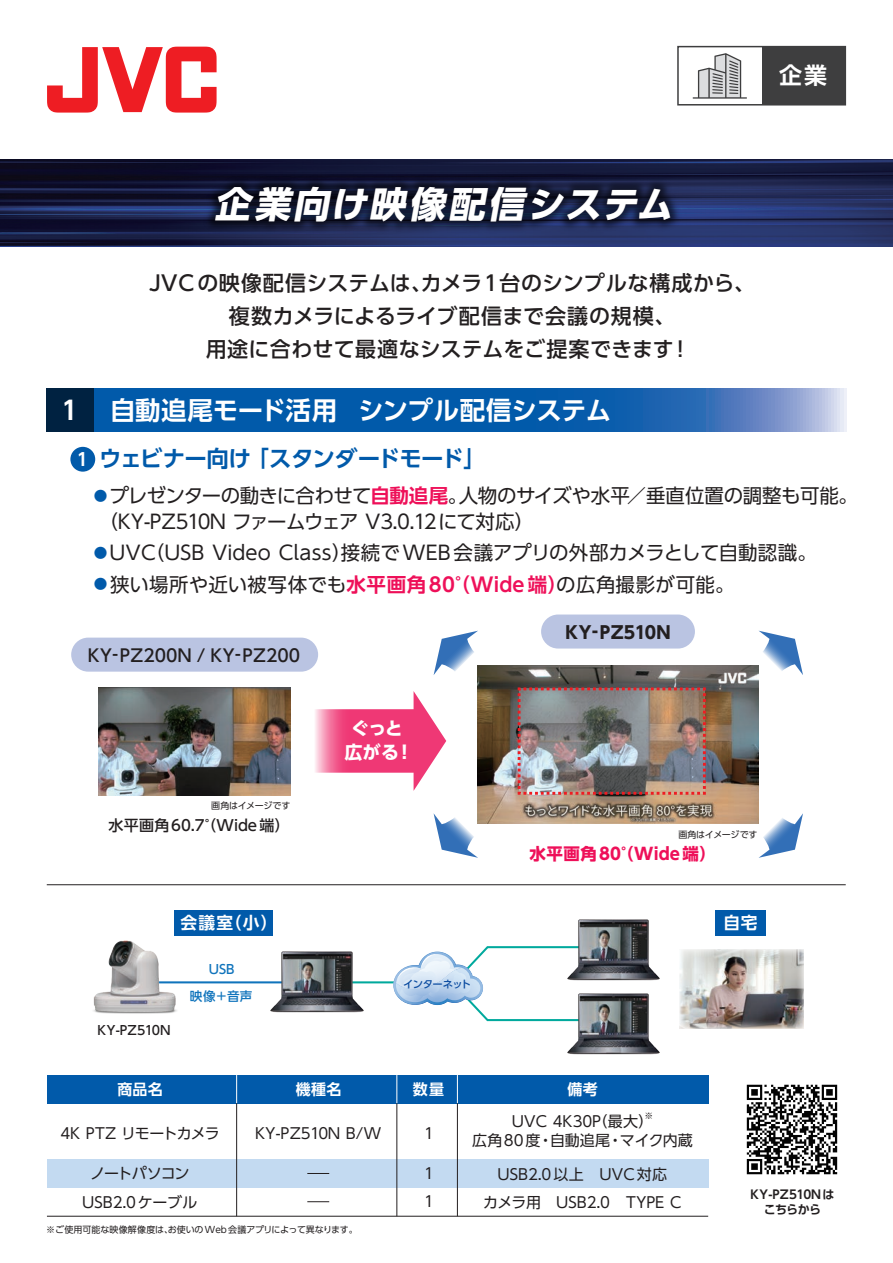
<style>
.page{position:relative;width:893px;height:1263px;background:#fff}
.page>*{position:absolute;margin:0;border:0;box-sizing:border-box;transform-origin:0 0}
.t1{font:italic 700 36.15px "UD Shin Go Pro";color:#fff}
.t2{font:700 25.5px "UD Shin Go Pro De";letter-spacing:-.01em;color:#fff}
.t3{font:700 22.95px "Shin Go Pro De";color:#fff}
.t4{font:700 22.5px "UD Shin Go Pro De";letter-spacing:-.03em;color:#015aaa}
.t5{font:500 21px/33px "UD Shin Go Pro";letter-spacing:.015em;color:#231f20;text-align:center}
.t6{font:19.5px/25.5px "UD Shin Go Pro";letter-spacing:-.035em;color:#231f20}
.t7{font:19.5px "UD Shin Go Pro";letter-spacing:-.01em;color:#231f20}
.t8{font:700 19.5px "UD Shin Go Pro De";letter-spacing:.03em;color:#ee1059}
.t9{font:19.5px "UD Shin Go Pro";letter-spacing:.02em;color:#231f20}
.t10{font:700 18px/24px "UD Shin Go Pro";letter-spacing:-.015em;color:#fff;text-align:center}
.t11{font:500 17.25px "UD Shin Go Pro";letter-spacing:.01em;color:#231f20}
.t12{font:700 17.25px "UD Shin Go Pro";letter-spacing:.005em;color:#231f20}
.t13{font:700 16.8px "UD Shin Go Pro De";color:#fff}
.t14{font:700 16.5px "UD Shin Go Pro";letter-spacing:.025em;color:#ee1059}
.t15{font:15px/28.2px "UD Shin Go Pro";letter-spacing:-.005em;color:#231f20;text-align:center}
.t16{font:15px/28.2px "UD Shin Go Pro";letter-spacing:-.025em;color:#231f20;text-align:center}
.t17{font:500 15px "UD Shin Go Pro";letter-spacing:.02em;color:#231f20}
.t18{font:15px "UD Shin Go Pro";letter-spacing:-.04em;color:#231f20}
.t19{font:700 15px "UD Shin Go Pro De";letter-spacing:.03em;color:#fff}
.t20{font:500 12.6px "UD Shin Go Pro";letter-spacing:-.005em;color:#231f20}
.t21{font:500 12.6px/26.8px "UD Shin Go Pro";letter-spacing:.015em;color:#1074bc;text-align:center}
.t22{font:700 12px/15px "UD Shin Go Pro De";letter-spacing:-.035em;color:#231f20;text-align:center}
.t23{font:500 10.35px "UD Shin Go Pro";letter-spacing:-.05em;color:#0d4da1}
.t24{font:9px "UD Shin Go Pro";letter-spacing:-.01em;color:#231f20}
.t25{font:9px "UD Shin Go Pro";letter-spacing:-.03em;color:#231f20}
.t26{font:8.7px "UD Shin Go Pro";color:#231f20}
.s1{font-size:17.4px;color:#fff}
.s2{font-size:13.65px;color:#015aaa}
.s3{font-family:"UD Shin Go Pro De";font-weight:700;color:#ee1059}
.s4{font-family:"UD Shin Go Pro";font-weight:400;font-size:13.65px;color:#015aaa}
.s5{font-family:"UD Shin Go Pro";font-weight:400;color:#231f20}
</style>
<div class="page">
<hr style="left:152px;top:981px;width:143px;height:2px;background:#1074bc">
<hr style="left:320px;top:981px;width:118px;height:2px;background:#00a99d">
<svg style="left:393px;top:946px;width:173px;height:76px"></svg>
<img style="left:93px;top:940px;width:102px;height:74px">
<div style="left:174px;top:910px;width:99px;height:26px;background:#015aaa"></div>
<div style="left:716px;top:910px;width:50px;height:26px;background:#015aaa"></div>
<hr style="left:47px;top:884px;width:799px;height:1px;background:#231f20">
<svg style="left:94px;top:388px;width:752px;height:43px;background:#1b66b1"></svg>
<div style="left:47px;top:388px;width:47px;height:43px;background:#002241"></div>
<img style="left:0;top:160px;width:893px;height:86px">
<img style="left:99px;top:687px;width:191px;height:108px">
<img style="left:477px;top:665px;width:282px;height:159px">
<img style="left:516px;top:686px;width:191px;height:110px">
<svg style="left:315px;top:691px;width:131px;height:100px"></svg>
<svg style="left:434px;top:631px;width:44px;height:44px"></svg>
<svg style="left:758px;top:631px;width:45px;height:44px"></svg>
<svg style="left:434px;top:813px;width:44px;height:45px"></svg>
<svg style="left:758px;top:813px;width:45px;height:45px"></svg>
<img style="left:270px;top:951px;width:94px;height:62px">
<img style="left:566px;top:919px;width:94px;height:62px">
<img style="left:566px;top:993px;width:94px;height:62px">
<img style="left:680px;top:949px;width:124px;height:79px">
<svg style="left:47px;top:47px;width:170px;height:66px"></svg>
<div style="left:47px;top:1075px;width:661px;height:28px;background:#015aaa"></div>
<div style="left:47px;top:1160px;width:661px;height:28px;background:#c3daf1"></div>
<hr style="left:47px;top:1216px;width:661px;height:1px;background:#231f20">
<svg style="left:457px;top:1075px;width:1px;height:28px"></svg>
<hr style="left:457px;top:1103px;width:1px;height:113px;background:#231f20">
<svg style="left:236px;top:1075px;width:1px;height:28px"></svg>
<hr style="left:236px;top:1103px;width:1px;height:113px;background:#231f20">
<svg style="left:396px;top:1075px;width:1px;height:28px"></svg>
<hr style="left:396px;top:1103px;width:1px;height:113px;background:#231f20">
<svg style="left:307px;top:1201px;width:22px;height:1px"></svg>
<svg style="left:307px;top:1173px;width:22px;height:1px"></svg>
<div style="left:71px;top:638px;width:247px;height:34px;background:#bac4e2;border-radius:17px"></div>
<div style="left:541px;top:614px;width:154px;height:34px;background:#bac4e2;border-radius:17px"></div>
<img style="left:746px;top:1084px;width:92px;height:91px">
<div style="left:677px;top:46px;width:169px;height:60px;border:2px solid #3e3e3f"></div>
<div style="left:762px;top:47px;width:83px;height:58px;background:#3e3e3f"></div>
<svg style="left:693px;top:53px;width:54px;height:46px"></svg>
<img style="left:152px;top:159px;width:585px;height:88px">
<div style="left:70px;top:447px;width:25px;height:25px;background:#015aaa;border-radius:50%"></div>
<h3 class="t3" style="left:779px;top:57px;width:49px">企業</h3>
<h1 class="t1" style="left:214px;top:175px;width:470px">企業向け映像配信システム</h1>
<h3 class="t5" style="left:149px;top:266px;width:607px">JVCの映像配信システムは、カメラ1台のシンプルな構成から、複数カメラによるライブ配信まで会議の規模、<br>用途に合わせて最適なシステムをご提案できます！</h3>
<h2 class="t2" style="left:61px;top:390px;width:18px">1</h2>
<h2 class="t2" style="left:110px;top:389px;width:503px">自動追尾モード活用 シンプル配信システム</h2>
<h3 class="t4" style="left:77px;top:440px;width:411px"><span class="s1">1</span> ウェビナー向け 「スタンダードモード」</h3>
<h3 class="t6" style="left:94px;top:482px;width:766px"><span class="s2">●</span> プレゼンターの動きに合わせて<span class="s3">自動追尾</span>。人物のサイズや水平／垂直位置の調整も可能。（KY-PZ510N ファームウェア V3.0.12にて対応）</h3>
<h3 class="t7" style="left:94px;top:537px;width:725px"><span class="s2">●</span> UVC（USB Video Class）接続でWEB会議アプリの外部カメラとして自動認識。</h3>
<h3 class="t8" style="left:94px;top:568px;width:475px"><span class="s4">●</span> <span class="s5">狭い場所や近い被写体でも</span>水平画角80（Wide端）</h3>
<h3 class="t8" style="left:455px;top:568px;width:8px">°</h3>
<h3 class="t9" style="left:556px;top:568px;width:180px">の広角撮影が可能。</h3>
<p class="t11" style="left:88px;top:641px;width:214px">KY-PZ200N / KY-PZ200</p>
<p class="t25" style="left:211px;top:798px;width:81px">画角はイメージです</p>
<p class="t17" style="left:108px;top:813px;width:183px">水平画角60.7（Wide端）</p>
<p class="t17" style="left:205px;top:813px;width:6px">°</p>
<p class="t10" style="left:344px;top:716px;width:70px">ぐっと広がる！</p>
<p class="t12" style="left:565px;top:618px;width:107px">KY-PZ510N</p>
<p class="t25" style="left:678px;top:827px;width:81px">画角はイメージです</p>
<p class="t14" style="left:530px;top:840px;width:188px">水平画角80（Wide端）</p>
<p class="t14" style="left:621px;top:840px;width:7px">°</p>
<p class="t13" style="left:180px;top:909px;width:99px">会議室（小）</p>
<p class="t13" style="left:723px;top:909px;width:36px">自宅</p>
<p class="t20" style="left:98px;top:1020px;width:74px">KY-PZ510N</p>
<p class="t21" style="left:190px;top:955px;width:64px">USB<br>映像＋音声</p>
<p class="t23" style="left:403px;top:975px;width:70px">インターネット</p>
<p class="t19" style="left:117px;top:1077px;width:47px">商品名</p>
<p class="t19" style="left:296px;top:1077px;width:47px">機種名</p>
<p class="t19" style="left:413px;top:1077px;width:33px">数量</p>
<p class="t19" style="left:567px;top:1077px;width:32px">備考</p>
<p class="t18" style="left:60px;top:1121px;width:161px">4K PTZ リモートカメラ</p>
<p class="t15" style="left:255px;top:1119px;width:128px">KY-PZ510N B/W</p>
<p class="t15" style="left:424px;top:1118px;width:11px">1</p>
<p class="t15" style="left:512px;top:1107px;width:143px">UVC 4K30P（最大）</p>
<p class="t26" style="left:644px;top:1109px;width:10px">※</p>
<p class="t15" style="left:472px;top:1126px;width:222px">広角80 度・自動追尾・マイク内蔵</p>
<p class="t16" style="left:82px;top:1159px;width:117px">ノートパソコン<br>USB2.0ケーブル</p>
<p class="t15" style="left:483px;top:1160px;width:200px">USB2.0以上　UVC対応<br>カメラ用　USB2.0　TYPE C</p>
<p class="t15" style="left:424px;top:1159px;width:11px;text-align:left">1<br>1</p>
<p class="t24" style="left:46px;top:1222px;width:313px">※ご使用可能な映像解像度は、お使いのWeb会議アプリによって異なります。</p>
<p class="t22" style="left:751px;top:1186px;width:85px">KY-PZ510Nはこちらから</p>
</div>
